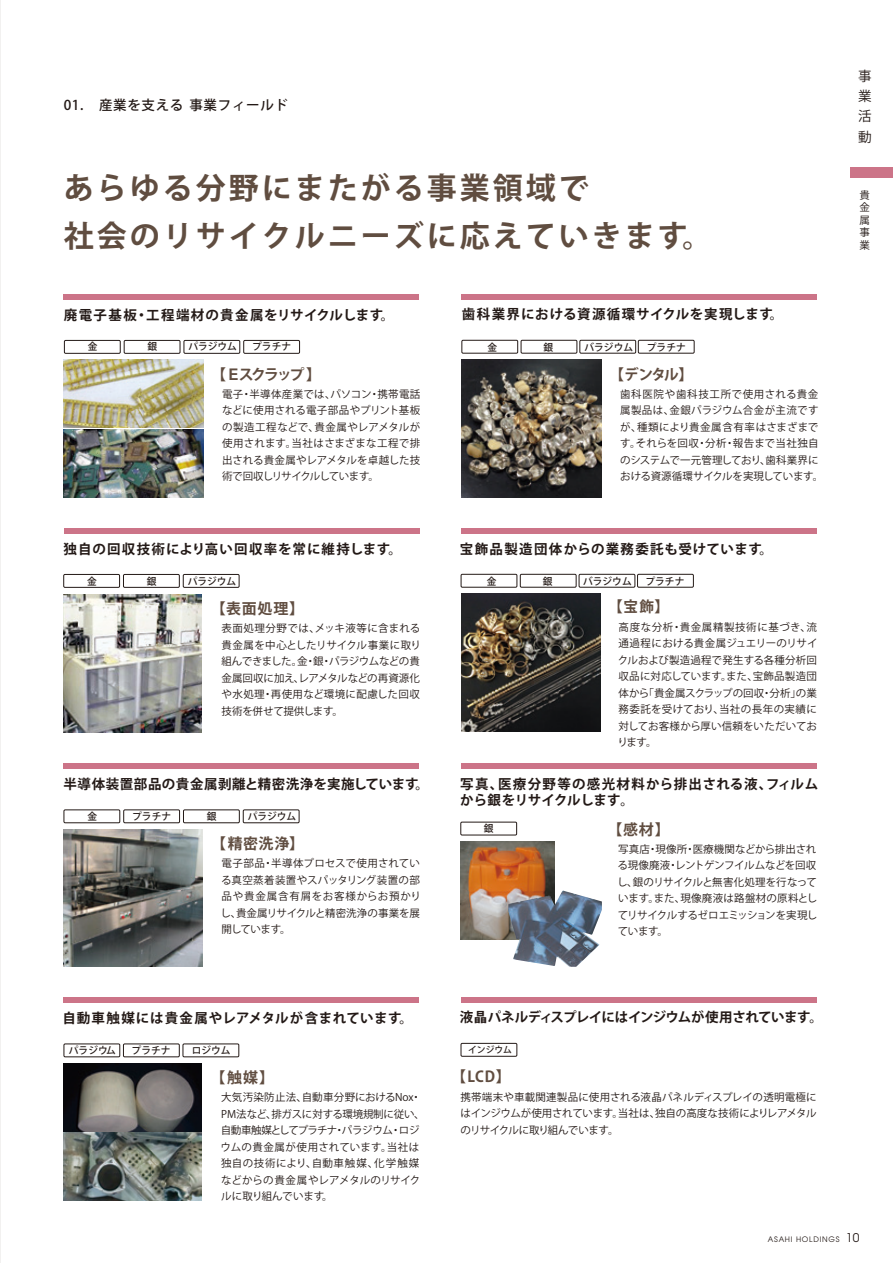
<style>
.page{position:relative;width:893px;height:1263px;background:#fff}
.page>*{position:absolute;margin:0;border:0;box-sizing:border-box;transform-origin:0 0}
.t1{font:700 30px/48px "Koz Go Pr 6 N";letter-spacing:.1em;color:#604d40}
.t2{font:700 15px "Koz Go Pr 6 N";letter-spacing:.02em;color:#604d40}
.t3{font:700 13.5px/16.5px "Koz Go Pr 6 N";letter-spacing:.045em;color:#231916}
.t4{font:700 13.5px "Koz Go Pr 6 N";letter-spacing:-.035em;color:#231916}
.t5{font:700 13.5px "Koz Go Pr 6 N";letter-spacing:.09em;color:#231916}
.t6{font:700 13.5px "Koz Go Pr 6 N";letter-spacing:.075em;color:#231916}
.t7{font:700 13.5px "Koz Go Pr 6 N";letter-spacing:.095em;color:#231916}
.t8{font:500 13.5px "Koz Go Pro";letter-spacing:.05em;color:#231916}
.t9{font:13.5px/20.2px "Koz Go Pro";color:#231916;text-align:justify}
.t10{font:10.5px/16.5px "Koz Go Pro";color:#231916;text-align:justify}
.t11{font:500 9.9px "Koz Go Pr 6 N";color:#231916}
.t12{font:500 9px "Koz Go Pr 6 N";color:#231916}
.t13{font:7.5px "Avant Garde";letter-spacing:.1em;color:#231916}
.s1{font-size:12px}
</style>
<div class="page">
<hr style="left:0;top:0;width:1px;height:1263px;background:#f2f1f0">
<div style="left:850px;top:167px;width:43px;height:11px;background:#cc7488"></div>
<div style="left:461px;top:763px;width:356px;height:5px;background:#cc7488"></div>
<div style="left:460px;top:822px;width:57px;height:13px;border:1px solid #231916"></div>
<img style="left:64px;top:1133px;width:138px;height:68px">
<img style="left:64px;top:1063px;width:138px;height:68px">
<img style="left:64px;top:359px;width:139px;height:68px">
<img style="left:64px;top:429px;width:139px;height:68px">
<div style="left:64px;top:1043px;width:56px;height:14px;border:1px solid #231916"></div>
<div style="left:123px;top:1043px;width:57px;height:14px;border:1px solid #231916"></div>
<div style="left:183px;top:1043px;width:56px;height:14px;border:1px solid #231916"></div>
<div style="left:461px;top:294px;width:356px;height:5px;background:#cc7488"></div>
<img style="left:462px;top:360px;width:140px;height:138px">
<div style="left:184px;top:340px;width:56px;height:14px;border:1px solid #231916"></div>
<div style="left:243px;top:340px;width:57px;height:14px;border:1px solid #231916"></div>
<div style="left:63px;top:294px;width:356px;height:5px;background:#cc7488"></div>
<div style="left:63px;top:997px;width:356px;height:5px;background:#cc7488"></div>
<div style="left:461px;top:528px;width:356px;height:5px;background:#cc7488"></div>
<img style="left:461px;top:594px;width:140px;height:138px">
<div style="left:461px;top:997px;width:356px;height:5px;background:#cc7488"></div>
<div style="left:461px;top:1043px;width:56px;height:14px;border:1px solid #231916"></div>
<div style="left:64px;top:340px;width:57px;height:14px;border:1px solid #231916"></div>
<div style="left:124px;top:340px;width:56px;height:14px;border:1px solid #231916"></div>
<div style="left:64px;top:528px;width:356px;height:5px;background:#cc7488"></div>
<div style="left:183px;top:574px;width:57px;height:14px;border:1px solid #231916"></div>
<div style="left:63px;top:574px;width:57px;height:14px;border:1px solid #231916"></div>
<div style="left:123px;top:574px;width:57px;height:14px;border:1px solid #231916"></div>
<img style="left:64px;top:595px;width:138px;height:138px">
<img style="left:461px;top:842px;width:93px;height:97px">
<img style="left:508px;top:890px;width:94px;height:77px">
<div style="left:63px;top:763px;width:356px;height:5px;background:#cc7488"></div>
<div style="left:243px;top:809px;width:57px;height:14px;border:1px solid #231916"></div>
<div style="left:123px;top:809px;width:57px;height:14px;border:1px solid #231916"></div>
<div style="left:64px;top:809px;width:56px;height:14px;border:1px solid #231916"></div>
<div style="left:183px;top:809px;width:57px;height:14px;border:1px solid #231916"></div>
<img style="left:64px;top:829px;width:139px;height:138px">
<div style="left:461px;top:340px;width:57px;height:14px;border:1px solid #231916"></div>
<div style="left:579px;top:340px;width:57px;height:14px;border:1px solid #231916"></div>
<div style="left:638px;top:340px;width:57px;height:14px;border:1px solid #231916"></div>
<div style="left:521px;top:340px;width:56px;height:14px;border:1px solid #231916"></div>
<div style="left:461px;top:574px;width:56px;height:14px;border:1px solid #231916"></div>
<div style="left:579px;top:574px;width:56px;height:14px;border:1px solid #231916"></div>
<div style="left:637px;top:574px;width:57px;height:14px;border:1px solid #231916"></div>
<div style="left:520px;top:574px;width:57px;height:14px;border:1px solid #231916"></div>
<p class="t8" style="left:64px;top:97px;width:226px">01. 産業を支える事業フィールド</p>
<h1 class="t1" style="left:64px;top:165px;width:650px">あらゆる分野にまたがる事業領域で<br>社会のリサイクルニーズに応えていきます。</h1>
<p class="t5" style="left:64px;top:307px;width:332px">廃電子基板・工程端材の貴金属をリサイクルします。</p>
<p class="t3" style="left:462px;top:307px;width:323px">歯科業界における資源循環サイクルを実現します。</p>
<p class="t11" style="left:88px;top:341px;width:11px">金</p>
<p class="t11" style="left:147px;top:341px;width:11px">銀</p>
<p class="t11" style="left:188px;top:341px;width:50px">パラジウム</p>
<p class="t11" style="left:252px;top:341px;width:40px">プラチナ</p>
<p class="t10" style="left:222px;top:386px;width:200px">電子・半導体産業では、パソコン・携帯電話などに使用される電子部品やプリント基板の製造工程などで、貴金属やレアメタルが使用されます。当社はさまざまな工程で排出される貴金属やレアメタルを卓越した技術で回収しリサイクルしています。</p>
<h2 class="t2" style="left:212px;top:366px;width:111px">【Ｅスクラップ】</h2>
<p class="t11" style="left:487px;top:342px;width:11px">金</p>
<p class="t11" style="left:543px;top:341px;width:11px">銀</p>
<p class="t11" style="left:584px;top:342px;width:50px">バラジウム</p>
<p class="t11" style="left:647px;top:342px;width:40px">プラチナ</p>
<h2 class="t2" style="left:610px;top:366px;width:85px">【デンタル】</h2>
<p class="t10" style="left:620px;top:386px;width:205px;text-align:left">歯科医院や歯科技工所で使用される貴金属製品は、金銀パラジウム合金が主流ですが、種類により貴金属含有率はさまざまです。それらを回収・分析・報告まで当社独自のシステムで一元管理しており、歯科業界における資源循環サイクルを実現しています。</p>
<p class="t6" style="left:64px;top:541px;width:340px">独自の回収技術により高い回収率を常に維持します。</p>
<p class="t7" style="left:460px;top:541px;width:315px">宝飾品製造団体からの業務委託も受けています。</p>
<p class="t11" style="left:87px;top:575px;width:11px">金</p>
<p class="t11" style="left:147px;top:575px;width:11px">銀</p>
<p class="t11" style="left:188px;top:575px;width:50px">パラジウム</p>
<p class="t11" style="left:487px;top:576px;width:11px">金</p>
<p class="t11" style="left:543px;top:575px;width:11px">銀</p>
<p class="t11" style="left:583px;top:576px;width:50px">バラジウム</p>
<p class="t11" style="left:645px;top:576px;width:40px">プラチナ</p>
<h2 class="t2" style="left:211px;top:600px;width:95px">【表面処理】</h2>
<h2 class="t2" style="left:608px;top:598px;width:63px">【宝飾】</h2>
<p class="t10" style="left:222px;top:620px;width:201px">表面処理分野では、メッキ液等に含まれる貴金属を中心としたリサイクル事業に取り組んできました。金・銀・パラジウムなどの貴金属回収に加え、レアメタルなどの再資源化や水処理・再使用など環境に配慮した回収技術を併せて提供します。</p>
<p class="t10" style="left:617px;top:619px;width:202px">高度な分析・貴金属精製技術に基づき、流通過程における貴金属ジュエリーのリサイクルおよび製造過程で発生する各種分析回収品に対応しています。また、宝飾品製造団体から「貴金属スクラップの回収・分析」の業務委託を受けており、当社の長年の実績に対してお客様から厚い信頼をいただいております。</p>
<p class="t3" style="left:64px;top:776px;width:367px">半導体装置部品の貴金属剥離と精密洗浄を実施しています。</p>
<p class="t11" style="left:88px;top:811px;width:11px">金</p>
<p class="t11" style="left:132px;top:811px;width:40px">プラチナ</p>
<p class="t11" style="left:207px;top:811px;width:11px">銀</p>
<p class="t11" style="left:248px;top:811px;width:50px">パラジウム</p>
<h2 class="t2" style="left:211px;top:835px;width:95px">【精密洗浄】</h2>
<p class="t10" style="left:221px;top:855px;width:202px">電子部品・半導体プロセスで使用されている真空蒸着装置やスパッタリング装置の部品や貴金属含有屑をお客様からお預かりし、貴金属リサイクルと精密洗浄の事業を展開しています。</p>
<p class="t3" style="left:460px;top:776px;width:360px">写真、医療分野等の感光材料から排出される液、フィルムから銀をリサイクルします。</p>
<p class="t10" style="left:617px;top:841px;width:202px">写真店・現像所・医療機関などから排出される現像廃液・レントゲンフイルムなどを回収し、銀のリサイクルと無害化処理を行なっています。また、現像廃液は路盤材の原料としてリサイクルするゼロエミッションを実現しています。</p>
<p class="t11" style="left:484px;top:823px;width:11px">銀</p>
<h2 class="t2" style="left:607px;top:821px;width:64px">【感材】</h2>
<p class="t3" style="left:62px;top:1010px;width:352px">自動車触媒には貴金属やレアメタルが含まれています。</p>
<p class="t4" style="left:460px;top:1010px;width:365px">液晶パネルディスプレイにはインジウムが使用されています。</p>
<p class="t11" style="left:69px;top:1045px;width:49px">パラジウム</p>
<p class="t11" style="left:132px;top:1045px;width:40px">プラチナ</p>
<p class="t11" style="left:192px;top:1045px;width:40px">ロジウム</p>
<p class="t12" style="left:468px;top:1045px;width:45px">インジウム</p>
<h2 class="t2" style="left:210px;top:1069px;width:65px">【触媒】</h2>
<h2 class="t2" style="left:452px;top:1068px;width:60px">【LCD】</h2>
<p class="t10" style="left:221px;top:1089px;width:206px;text-align:left">大気汚染防止法、自動車分野におけるNox・<br>PM法など、排ガスに対する環境規制に従い、自動車触媒としてプラチナ・パラジウム・ロジウムの貴金属が使用されています。当社は独自の技術により、自動車触媒、化学触媒などからの貴金属やレアメタルのリサイクルに取り組んでいます。</p>
<p class="t10" style="left:461px;top:1089px;width:358px">携帯端末や車載関連製品に使用される液晶パネルディスプレイの透明電極にはインジウムが使用されています。当社は、独自の高度な技術によりレアメタルのリサイクルに取り組んでいます。</p>
<p class="t9" style="left:858px;top:66px;width:15px">事業活動</p>
<p class="t10" style="left:859px;top:189px;width:12px;line-height:12.6px">貴金属事業</p>
<p class="t13" style="left:768px;top:1234px;width:93px">ASAHI HOLDINGS <span class="s1">10</span></p>
</div>
